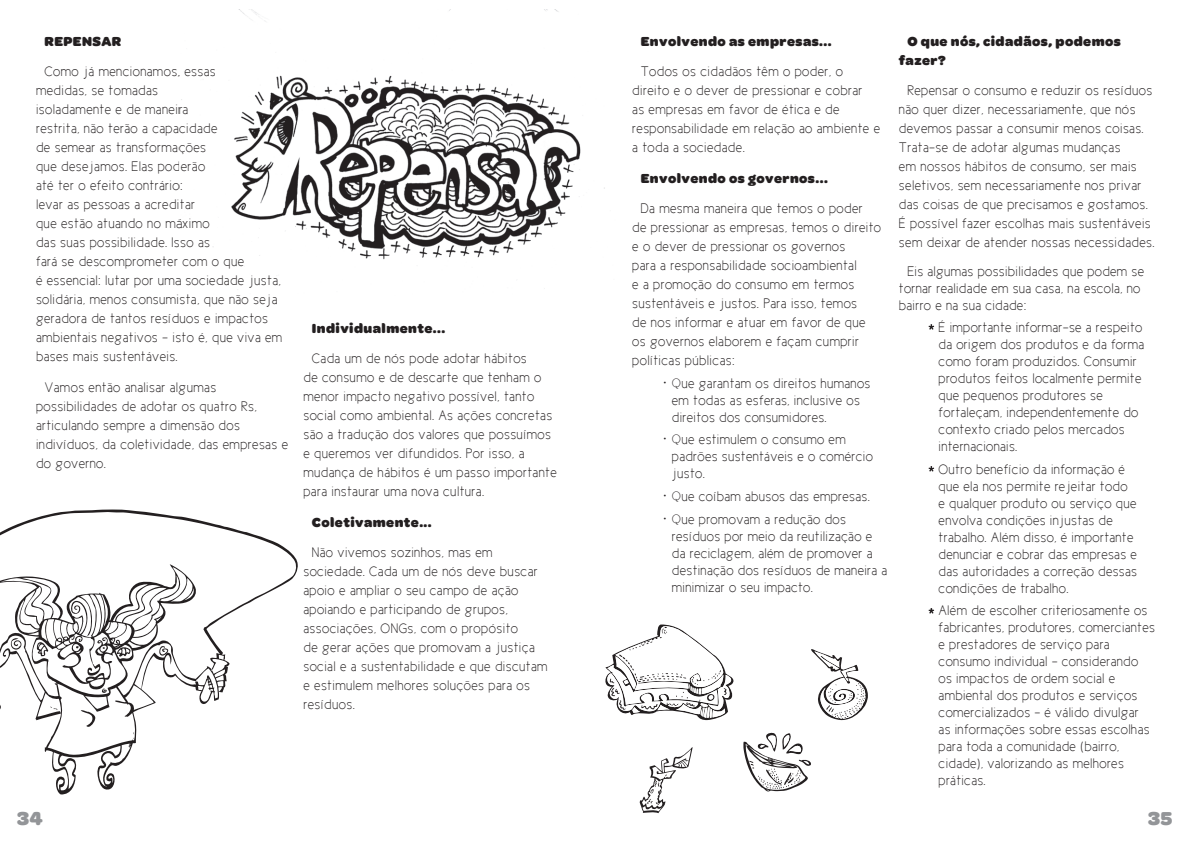
<style>
.page{position:relative;width:1191px;height:842px;background:#fff}
.page>*{position:absolute;margin:0;border:0;box-sizing:border-box;transform-origin:0 0}
.t1{font:900 20px "Omnes";color:#939598}
.t2{font:14px/19px "Cicle Fina";letter-spacing:.03em;color:#231f20}
.t3{font:900 14px/19px "Omnes";letter-spacing:.03em;color:#231f20}
</style>
<div class="page">
<img style="left:181px;top:10px;width:424px;height:280px">
<svg style="left:35px;top:701px;width:115px;height:94px"></svg>
<svg style="left:0;top:509px;width:298px;height:192px"></svg>
<svg style="left:141px;top:646px;width:74px;height:59px"></svg>
<svg style="left:117px;top:646px;width:14px;height:12px"></svg>
<svg style="left:101px;top:688px;width:6px;height:6px"></svg>
<svg style="left:87px;top:664px;width:16px;height:12px"></svg>
<svg style="left:81px;top:710px;width:15px;height:17px"></svg>
<svg style="left:50px;top:706px;width:8px;height:4px"></svg>
<svg style="left:36px;top:642px;width:12px;height:14px"></svg>
<svg style="left:0;top:633px;width:27px;height:77px"></svg>
<svg style="left:605px;top:624px;width:129px;height:96px"></svg>
<svg style="left:811px;top:649px;width:57px;height:71px"></svg>
<svg style="left:743px;top:732px;width:68px;height:59px"></svg>
<svg style="left:639px;top:747px;width:53px;height:66px"></svg>
<svg style="left:928px;top:324px;width:6px;height:6px"></svg>
<svg style="left:928px;top:466px;width:6px;height:6px"></svg>
<svg style="left:928px;top:608px;width:6px;height:6px"></svg>
<p class="t3" style="left:45px;top:32px;width:78px">REPENSAR</p>
<p class="t2" style="left:36px;top:62px;width:248px;text-indent:8px">Como já mencionamos, essas<br>medidas, se tomadas<br>isoladamente e de maneira<br>restrita, não terão a capacidade<br>de semear as transformações<br>que desejamos. Elas poderão<br>até ter o efeito contrário:<br>levar as pessoas a acreditar<br>que estão atuando no máximo<br>das suas possibilidade. Isso as<br>fará se descomprometer com o que<br>é essencial: lutar por uma sociedade justa, solidária, menos consumista, que não seja geradora de tantos resíduos e impactos ambientais negativos – isto é, que viva em bases mais sustentáveis.</p>
<p class="t2" style="left:36px;top:377px;width:253px;text-indent:8px">Vamos então analisar algumas possibilidades de adotar os quatro Rs, articulando sempre a dimensão dos indivíduos, da coletividade, das empresas e do governo.</p>
<p class="t3" style="left:312px;top:319px;width:135px">Individualmente...</p>
<p class="t2" style="left:303px;top:349px;width:255px;text-indent:8px">Cada um de nós pode adotar hábitos<br>de consumo e de descarte que tenham o menor impacto negativo possível, tanto social como ambiental. As ações concretas são a tradução dos valores que possuímos e queremos ver difundidos. Por isso, a mudança de hábitos é um passo importante para instaurar uma nova cultura.</p>
<p class="t3" style="left:312px;top:513px;width:121px">Coletivamente...</p>
<p class="t2" style="left:303px;top:543px;width:246px;text-indent:8px">Não vivemos sozinhos, mas em sociedade. Cada um de nós deve buscar apoio e ampliar o seu campo de ação apoiando e participando de grupos, associações, ONGs, com o propósito<br>de gerar ações que promovam a justiça social e a sustentabilidade e que discutam e estimulem melhores soluções para os resíduos.</p>
<p class="t3" style="left:640px;top:32px;width:192px">Envolvendo as empresas...</p>
<p class="t2" style="left:632px;top:62px;width:249px;text-indent:8px">Todos os cidadãos têm o poder, o direito e o dever de pressionar e cobrar<br>as empresas em favor de ética e de responsabilidade em relação ao ambiente e a toda a sociedade.</p>
<p class="t3" style="left:640px;top:168px;width:189px">Envolvendo os governos...</p>
<p class="t2" style="left:632px;top:199px;width:250px;text-indent:8px">Da mesma maneira que temos o poder<br>de pressionar as empresas, temos o direito e o dever de pressionar os governos<br>para a responsabilidade socioambiental<br>e a promoção do consumo em termos sustentáveis e justos. Para isso, temos<br>de nos informar e atuar em favor de que os governos elaborem e façam cumprir políticas públicas:</p>
<p class="t2" style="left:672px;top:374px;width:200px;line-height:17px;text-indent:-8px">• Que garantam os direitos humanos em todas as esferas, inclusive os direitos dos consumidores.</p>
<p class="t2" style="left:672px;top:431px;width:202px;line-height:17px;text-indent:-8px">• Que estimulem o consumo em padrões sustentáveis e o comércio justo.</p>
<p class="t2" style="left:663px;top:487px;width:208px">• Que coíbam abusos das empresas.</p>
<p class="t2" style="left:672px;top:510px;width:217px;line-height:17px;text-indent:-8px">• Que promovam a redução dos resíduos por meio da reutilização e da reciclagem, além de promover a destinação dos resíduos de maneira a minimizar o seu impacto.</p>
<p class="t3" style="left:899px;top:32px;width:223px;text-indent:8px">O que nós, cidadãos, podemos fazer?</p>
<p class="t2" style="left:899px;top:81px;width:257px;text-indent:8px">Repensar o consumo e reduzir os resíduos não quer dizer, necessariamente, que nós devemos passar a consumir menos coisas.<br>Trata-se de adotar algumas mudanças<br>em nossos hábitos de consumo, ser mais seletivos, sem necessariamente nos privar das coisas de que precisamos e gostamos.<br>É possível fazer escolhas mais sustentáveis sem deixar de atender nossas necessidades.</p>
<p class="t2" style="left:899px;top:262px;width:247px;line-height:17px;text-indent:8px">Eis algumas possibilidades que podem se tornar realidade em sua casa, na escola, no bairro e na sua cidade:</p>
<p class="t2" style="left:938px;top:319px;width:207px;line-height:17px;text-indent:-8px">• É importante informar-se a respeito da origem dos produtos e da forma como foram produzidos. Consumir produtos feitos localmente permite que pequenos produtores se fortaleçam, independentemente do contexto criado pelos mercados internacionais.</p>
<p class="t2" style="left:938px;top:461px;width:200px;line-height:17px;text-indent:-8px">• Outro benefício da informação é que ela nos permite rejeitar todo e qualquer produto ou serviço que envolva condições injustas de trabalho. Além disso, é importante denunciar e cobrar das empresas e das autoridades a correção dessas condições de trabalho.</p>
<p class="t2" style="left:938px;top:602px;width:218px;line-height:17px;text-indent:-8px">• Além de escolher criteriosamente os fabricantes, produtores, comerciantes e prestadores de serviço para consumo individual – considerando os impactos de ordem social e ambiental dos produtos e serviços comercializados – é válido divulgar<br>as informações sobre essas escolhas para toda a comunidade (bairro, cidade), valorizando as melhores práticas.</p>
<h1 class="t1" style="left:17px;top:807px;width:27px">34</h1>
<h1 class="t1" style="left:1148px;top:807px;width:26px">35</h1>
</div>
